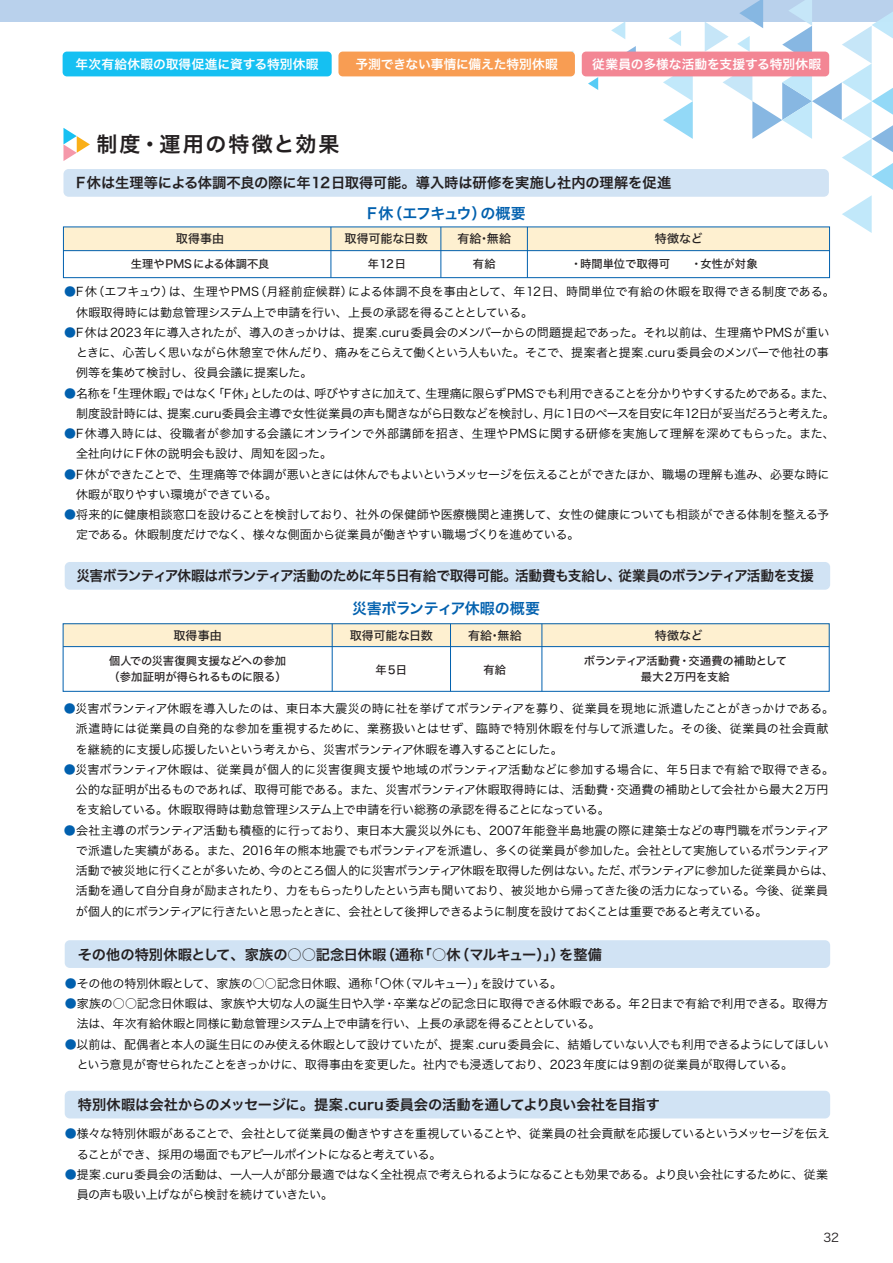
<style>
.page{position:relative;width:893px;height:1263px;background:#fff}
.page>*{position:absolute;margin:0;border:0;box-sizing:border-box;transform-origin:0 0}
.t1{font:21px "Hiragino Sans W6";letter-spacing:.09em;color:#231f20}
.t2{font:15px "Hiragino Sans W6";letter-spacing:-.035em;color:#0160ae}
.t3{font:15px "Hiragino Sans W6";letter-spacing:-.06em;color:#0160ae}
.t4{font:14.25px "Hiragino Sans W6";letter-spacing:-.02em;color:#231f20}
.t5{font:14.25px "Hiragino Sans W6";letter-spacing:-.05em;color:#231f20;scale:.96 1}
.t6{font:12.75px "Hiragino Sans W6";color:#fff}
.t7{font:12px/20.2px "Hiragino Sans W3";letter-spacing:-.02em;color:#000}
.t8{font:12px/20.2px "Hiragino Sans W3";letter-spacing:-.045em;color:#000;text-align:right}
.t9{font:12px/20.2px "Hiragino Sans W3";color:#000}
.t10{font:12px/20.2px "Hiragino Sans W3";letter-spacing:-.04em;color:#000}
.t11{font:12px/20.2px "Hiragino Sans W3";letter-spacing:.005em;color:#000}
.t12{font:12px "Hiragino Sans W5";letter-spacing:.005em;color:#231f20}
.t13{font:12px "Hiragino Sans W3";color:#231f20}
.t14{font:11.25px/16.5px "Hiragino Sans W5";color:#231f20}
.t15{font:11.25px/16.5px "Hiragino Sans W5";letter-spacing:-.02em;color:#231f20;text-align:center}
.s1{color:#0160ae}
</style>
<div class="page">
<div style="left:0;top:0;width:893px;height:21px;background:#b9d1ec"></div>
<svg style="left:663px;top:76px;width:30px;height:63px"></svg>
<svg style="left:669px;top:30px;width:12px;height:16px"></svg>
<svg style="left:705px;top:0;width:188px;height:233px"></svg>
<svg style="left:556px;top:51px;width:17px;height:1px"></svg>
<svg style="left:588px;top:77px;width:10px;height:13px"></svg>
<svg style="left:611px;top:21px;width:14px;height:18px"></svg>
<svg style="left:620px;top:46px;width:16px;height:6px"></svg>
<div style="left:63px;top:169px;width:766px;height:28px;background:#d1e3f4;border-radius:5px"></div>
<div style="left:65px;top:1091px;width:765px;height:27px;background:#d1e3f4;border-radius:5px"></div>
<div style="left:65px;top:940px;width:765px;height:28px;background:#d1e3f4;border-radius:5px"></div>
<div style="left:65px;top:562px;width:765px;height:28px;background:#d1e3f4;border-radius:5px"></div>
<svg style="left:63px;top:128px;width:27px;height:33px"></svg>
<div style="left:582px;top:52px;width:247px;height:24px;background:#f38694;border-radius:4px"></div>
<div style="left:338px;top:52px;width:237px;height:24px;background:#f89d53;border-radius:4px"></div>
<div style="left:63px;top:52px;width:269px;height:24px;background:#15c0f2;border-radius:4px"></div>
<div style="left:63px;top:227px;width:766px;height:24px;background:#fef0d0"></div>
<div style="left:63px;top:227px;width:767px;height:51px;border:1px solid #0160ae"></div>
<hr style="left:63px;top:250px;width:766px;height:1px;background:#0160ae">
<hr style="left:440px;top:227px;width:1px;height:51px;background:#0160ae">
<hr style="left:331px;top:227px;width:1px;height:51px;background:#0160ae">
<hr style="left:527px;top:227px;width:1px;height:51px;background:#0160ae">
<div style="left:63px;top:623px;width:766px;height:24px;background:#fef0d0"></div>
<div style="left:63px;top:623px;width:767px;height:69px;border:1px solid #0160ae"></div>
<hr style="left:63px;top:646px;width:766px;height:1px;background:#0160ae">
<hr style="left:450px;top:624px;width:1px;height:67px;background:#0160ae">
<hr style="left:332px;top:624px;width:1px;height:67px;background:#0160ae">
<hr style="left:542px;top:624px;width:1px;height:67px;background:#0160ae">
<p class="t6" style="left:76px;top:53px;width:244px">年次有給休暇の取得促進に資する特別休暇</p>
<p class="t6" style="left:355px;top:53px;width:204px">予測できない事情に備えた特別休暇</p>
<p class="t6" style="left:592px;top:53px;width:230px">従業員の多様な活動を支援する特別休暇</p>
<h1 class="t1" style="left:97px;top:125px;width:244px">制度・運用の特徴と効果</h1>
<p class="t4" style="left:76px;top:170px;width:597px">F休は生理等による体調不良の際に年12日取得可能。導入時は研修を実施し社内の理解を促進</p>
<p class="t3" style="left:367px;top:200px;width:160px">F休（エフキュウ）の概要</p>
<p class="t12" style="left:176px;top:228px;width:50px">取得事由</p>
<p class="t12" style="left:345px;top:228px;width:85px">取得可能な日数</p>
<p class="t12" style="left:457px;top:228px;width:55px">有給･無給</p>
<p class="t12" style="left:655px;top:228px;width:49px">特徴など</p>
<p class="t14" style="left:131px;top:255px;width:140px">生理やPMSによる体調不良</p>
<p class="t14" style="left:368px;top:255px;width:40px">年12日</p>
<p class="t14" style="left:473px;top:255px;width:24px">有給</p>
<p class="t14" style="left:571px;top:255px;width:188px">・時間単位で取得可　　・女性が対象</p>
<p class="t9" style="left:76px;top:281px;width:760px;text-indent:-12px"><span class="s1">●</span>F休（エフキュウ）は、生理やPMS（月経前症候群）による体調不良を事由として、年12日、時間単位で有給の休暇を取得できる制度である。休暇取得時には勤怠管理システム上で申請を行い、上長の承認を得ることとしている。</p>
<p class="t7" style="left:76px;top:321px;width:755px;text-align:justify;text-indent:-12px"><span class="s1">●</span>F休は2023年に導入されたが、導入のきっかけは、提案.curu委員会のメンバーからの問題提起であった。それ以前は、生理痛やPMSが重いときに、心苦しく思いながら休憩室で休んだり、痛みをこらえて働くという人もいた。そこで、提案者と提案.curu委員会のメンバーで他社の事例等を集めて検討し、役員会議に提案した。</p>
<p class="t8" style="left:64px;top:382px;width:772px"><span class="s1">●</span>名称を「生理休暇」ではなく「F休」としたのは、呼びやすさに加えて、生理痛に限らずPMSでも利用できることを分かりやすくするためである。また、制度設計時には、提案.curu委員会主導で女性従業員の声も聞きながら日数などを検討し、月に１日のペースを目安に年12日が妥当だろうと考えた。</p>
<p class="t11" style="left:76px;top:423px;width:760px;text-indent:-12px"><span class="s1">●</span>F休導入時には、役職者が参加する会議にオンラインで外部講師を招き、生理やPMSに関する研修を実施して理解を深めてもらった。また、全社向けにF休の説明会も設け、周知を図った。</p>
<p class="t7" style="left:76px;top:463px;width:755px;text-indent:-12px"><span class="s1">●</span>F休ができたことで、生理痛等で体調が悪いときには休んでもよいというメッセージを伝えることができたほか、職場の理解も進み、必要な時に休暇が取りやすい環境ができている。</p>
<p class="t7" style="left:76px;top:503px;width:755px;text-indent:-12px"><span class="s1">●</span>将来的に健康相談窓口を設けることを検討しており、社外の保健師や医療機関と連携して、女性の健康についても相談ができる体制を整える予定である。休暇制度だけでなく、様々な側面から従業員が働きやすい職場づくりを進めている。</p>
<p class="t5" style="left:77px;top:563px;width:770px">災害ボランティア休暇はボランティア活動のために年５日有給で取得可能。活動費も支給し、従業員のボランティア活動を支援</p>
<p class="t2" style="left:352px;top:595px;width:189px">災害ボランティア休暇の概要</p>
<p class="t12" style="left:173px;top:624px;width:50px">取得事由</p>
<p class="t12" style="left:350px;top:624px;width:85px">取得可能な日数</p>
<p class="t12" style="left:468px;top:624px;width:55px">有給･無給</p>
<p class="t12" style="left:655px;top:624px;width:49px">特徴など</p>
<p class="t14" style="left:376px;top:661px;width:33px">年５日</p>
<p class="t14" style="left:483px;top:661px;width:24px">有給</p>
<p class="t14" style="left:109px;top:651px;width:180px">個人での災害復興支援などへの参加（参加証明が得られるものに限る）</p>
<p class="t15" style="left:584px;top:651px;width:205px">ボランティア活動費・交通費の補助として最大２万円を支給</p>
<p class="t7" style="left:76px;top:698px;width:760px;text-indent:-12px"><span class="s1">●</span>災害ボランティア休暇を導入したのは、東日本大震災の時に社を挙げてボランティアを募り、従業員を現地に派遣したことがきっかけである。派遣時には従業員の自発的な参加を重視するために、業務扱いとはせず、臨時で特別休暇を付与して派遣した。その後、従業員の社会貢献を継続的に支援し応援したいという考えから、災害ボランティア休暇を導入することにした。</p>
<p class="t7" style="left:76px;top:758px;width:760px;text-indent:-12px"><span class="s1">●</span>災害ボランティア休暇は、従業員が個人的に災害復興支援や地域のボランティア活動などに参加する場合に、年５日まで有給で取得できる。公的な証明が出るものであれば、取得可能である。また、災害ボランティア休暇取得時には、活動費・交通費の補助として会社から最大２万円を支給している。休暇取得時は勤怠管理システム上で申請を行い総務の承認を得ることになっている。</p>
<p class="t7" style="left:76px;top:819px;width:760px;text-indent:-12px"><span class="s1">●</span>会社主導のボランティア活動も積極的に行っており、東日本大震災以外にも、2007年能登半島地震の際に建築士などの専門職をボランティアで派遣した実績がある。また、2016年の熊本地震でもボランティアを派遣し、多くの従業員が参加した。会社として実施しているボランティア活動で被災地に行くことが多いため、今のところ個人的に災害ボランティア休暇を取得した例はない。ただ、ボランティアに参加した従業員からは、活動を通して自分自身が励まされたり、力をもらったりしたという声も聞いており、被災地から帰ってきた後の活力になっている。今後、従業員が個人的にボランティアに行きたいと思ったときに、会社として後押しできるように制度を設けておくことは重要であると考えている。</p>
<p class="t4" style="left:78px;top:941px;width:526px">その他の特別休暇として、家族の○○記念日休暇（通称「○休（マルキュー）」）を整備</p>
<p class="t7" style="left:65px;top:972px;width:499px"><span class="s1">●</span>その他の特別休暇として、家族の○○記念日休暇、通称「〇休（マルキュー）」を設けている。</p>
<p class="t7" style="left:77px;top:992px;width:753px;text-indent:-12px"><span class="s1">●</span>家族の○○記念日休暇は、家族や大切な人の誕生日や入学・卒業などの記念日に取得できる休暇である。年２日まで有給で利用できる。取得方法は、年次有給休暇と同様に勤怠管理システム上で申請を行い、上長の承認を得ることとしている。</p>
<p class="t7" style="left:77px;top:1033px;width:754px;text-indent:-12px"><span class="s1">●</span>以前は、配偶者と本人の誕生日にのみ使える休暇として設けていたが、提案.curu委員会に、結婚していない人でも利用できるようにしてほしいという意見が寄せられたことをきっかけに、取得事由を変更した。社内でも浸透しており、2023年度には９割の従業員が取得している。</p>
<p class="t4" style="left:78px;top:1092px;width:584px">特別休暇は会社からのメッセージに。提案.curu委員会の活動を通してより良い会社を目指す</p>
<p class="t10" style="left:77px;top:1123px;width:754px;text-indent:-12px"><span class="s1">●</span>様々な特別休暇があることで、会社として従業員の働きやすさを重視していることや、従業員の社会貢献を応援しているというメッセージを伝えることができ、採用の場面でもアピールポイントになると考えている。</p>
<p class="t7" style="left:77px;top:1163px;width:753px;text-indent:-12px"><span class="s1">●</span>提案.curu委員会の活動は、一人一人が部分最適ではなく全社視点で考えられるようになることも効果である。より良い会社にするために、従業員の声も吸い上げながら検討を続けていきたい。</p>
<p class="t13" style="left:823px;top:1226px;width:17px">32</p>
</div>
